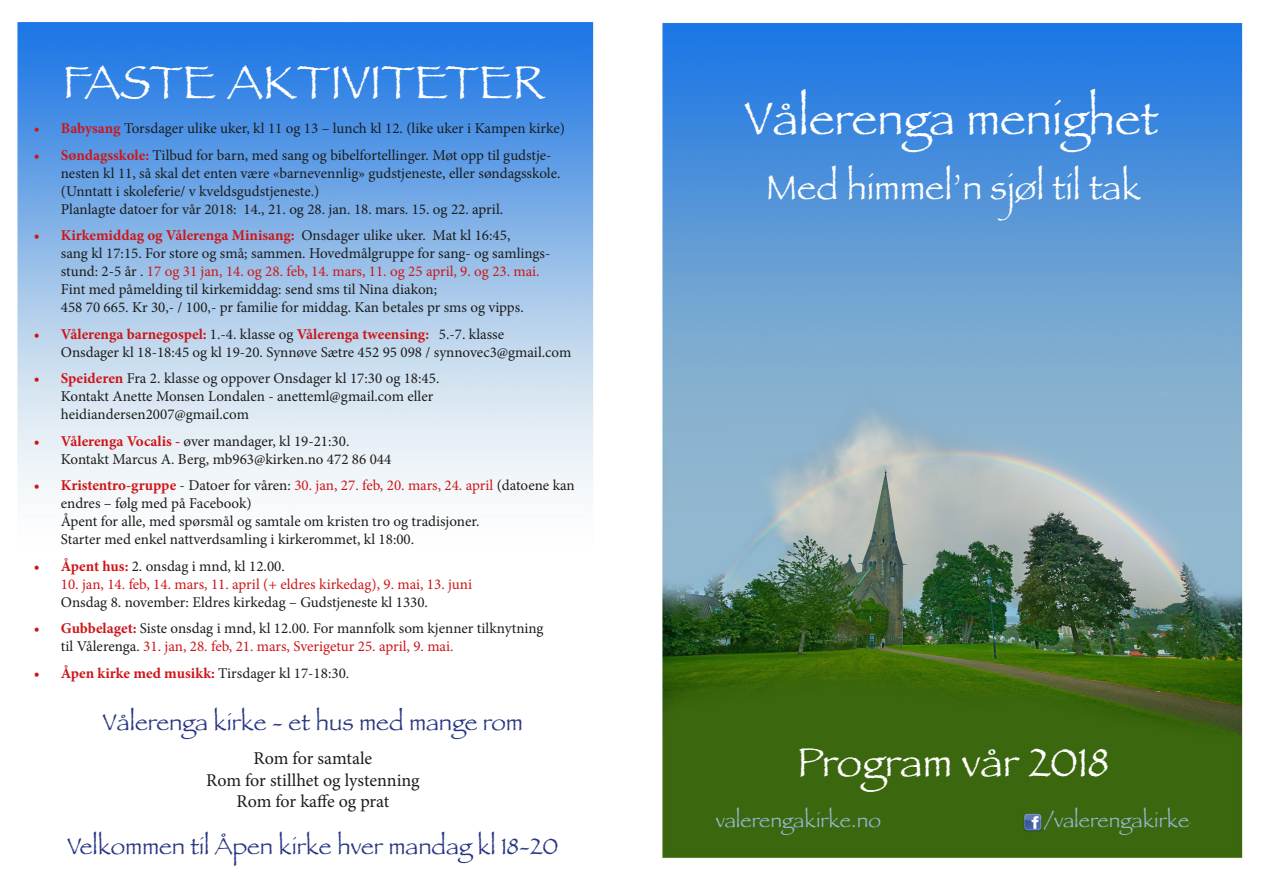
<style>
.page{position:relative;width:1263px;height:893px;background:#fff}
.page>*{position:absolute;margin:0;border:0;box-sizing:border-box;transform-origin:0 0}
.t1{font:48px "Papyrus";color:#fff}
.t2{font:42px "Papyrus";color:#fff}
.t3{font:36px "Papyrus";color:#fff}
.t4{font:24px "Papyrus";color:#273583}
.t5{font:21px "Papyrus";color:#92b8cf}
.t6{font:18px/21.6px "Minion Pro";color:#1c1c1b;text-align:center}
.t7{font:15px/18px "Minion Pro";color:#1c1c1b}
.t8{font:15px "Minion Pro";color:#cd1619}
.t9{font:700 15px "Minion Pro";color:#cd1619}
.t10{font:7.5px "Papyrus";color:#92b8cf}
.s1{font-weight:700;color:#cd1619}
.s2{color:#cd1619}
.s3{font-weight:400;color:#1c1c1b}
</style>
<div class="page">
<img style="left:662px;top:23px;width:581px;height:835px">
<img style="left:1022px;top:813px;width:22px;height:19px">
<img style="left:17px;top:22px;width:577px;height:471px">
<h1 class="t1" style="left:63px;top:53px;width:484px">FASTE AKTIVITETER</h1>
<p class="t7" style="left:34px;top:119px;width:533px"><span class="s1">• Babysang</span> Torsdager ulike uker, kl 11 og 13 – lunch kl 12. (like uker i Kampen kirke)</p>
<p class="t7" style="left:61px;top:146px;width:501px;text-indent:-27px"><span class="s1">• Søndagsskole:</span> Tilbud for barn, med sang og bibelfortellinger. Møt opp til gudstje&shy;nesten kl 11, så skal det enten være «barnevennlig» gudstjeneste, eller søndagsskole. (Unntatt i skoleferie/ v kveldsgudstjeneste.)<br>Planlagte datoer for vår 2018: 14., 21. og 28. jan. 18. mars. 15. og 22. april.</p>
<p class="t7" style="left:61px;top:226px;width:491px;text-indent:-27px"><span class="s1">• Kirkemiddag og Vålerenga Minisang:</span> Onsdager ulike uker. Mat kl 16:45,<br>sang kl 17:15. For store og små; sammen. Hovedmålgruppe for sang- og samlings&shy;stund: 2-5 år . <span class="s2">17 og 31 jan, 14. og 28. feb, 14. mars, 11. og 25 april, 9. og 23. mai.<br></span>Fint med påmelding til kirkemiddag: send sms til Nina diakon;<br>458 70 665. Kr 30,- / 100,- pr familie for middag. Kan betales pr sms og vipps.</p>
<p class="t7" style="left:61px;top:325px;width:512px;text-indent:-27px"><span class="s1">• Vålerenga barnegospel:</span> 1.-4. klasse og <span class="s1">Vålerenga tweensing:</span> 5.-7. klasse<br>Onsdager kl 18-18:45 og kl 19-20. Synnøve Sætre 452 95 098 / synnovec3@gmail.com</p>
<p class="t7" style="left:61px;top:369px;width:380px;text-indent:-27px"><span class="s1">• Speideren</span> Fra 2. klasse og oppover Onsdager kl 17:30 og 18:45.<br>Kontakt Anette Monsen Londalen - anetteml@gmail.com eller heidiandersen2007@gmail.com</p>
<p class="t7" style="left:61px;top:432px;width:332px;text-indent:-27px"><span class="s1">• Vålerenga Vocalis -</span> øver mandager, kl 19-21:30.<br>Kontakt Marcus A. Berg, mb963@kirken.no 472 86 044</p>
<p class="t7" style="left:61px;top:476px;width:515px;text-indent:-27px"><span class="s1">• Kristentro-gruppe</span> - Datoer for våren: <span class="s2">30. jan, 27. feb, 20. mars, 24. april</span> (datoene kan endres – følg med på Facebook)<br>Åpent for alle, med spørsmål og samtale om kristen tro og tradisjoner.<br>Starter med enkel nattverdsamling i kirkerommet, kl 18:00.</p>
<p class="t7" style="left:34px;top:557px;width:252px"><span class="s1">• Åpent hus:</span> 2. onsdag i mnd, kl 12.00.</p>
<p class="t8" style="left:61px;top:574px;width:413px">10. jan, 14. feb, 14. mars, 11. april (+ eldres kirkedag), 9. mai, 13. juni</p>
<p class="t7" style="left:61px;top:593px;width:369px">Onsdag 8. november: Eldres kirkedag – Gudstjeneste kl 1330.</p>
<p class="t7" style="left:61px;top:619px;width:484px;text-indent:-27px"><span class="s1">• Gubbelaget:</span> Siste onsdag i mnd, kl 12.00. For mannfolk som kjenner tilknytning til Vålerenga. <span class="s2">31. jan, 28. feb, 21. mars, Sverigetur 25. april, 9. mai.</span></p>
<p class="t9" style="left:34px;top:662px;width:317px">• Åpen kirke med musikk: <span class="s3">Tirsdager kl 17-18:30.</span></p>
<h3 class="t4" style="left:103px;top:708px;width:421px">Vålerenga kirke - et hus med mange rom</h3>
<p class="t6" style="left:206px;top:748px;width:215px">Rom for samtale<br>Rom for stillhet og lystenning<br>Rom for kaffe og prat</p>
<h3 class="t4" style="left:67px;top:832px;width:492px">Velkommen til Åpen kirke hver mandag kl 18-20</h3>
<h1 class="t1" style="left:745px;top:89px;width:415px">Vålerenga menighet</h1>
<h3 class="t3" style="left:766px;top:165px;width:376px">Med himmel’n sjøl til tak</h3>
<h2 class="t2" style="left:797px;top:737px;width:314px">Program vår 2018</h2>
<h3 class="t5" style="left:716px;top:808px;width:167px">valerengakirke.no</h3>
<h3 class="t5" style="left:1043px;top:808px;width:148px">/valerengakirke</h3>
<p class="t10" style="left:1189px;top:820px;width:4px">‘</p>
</div>
